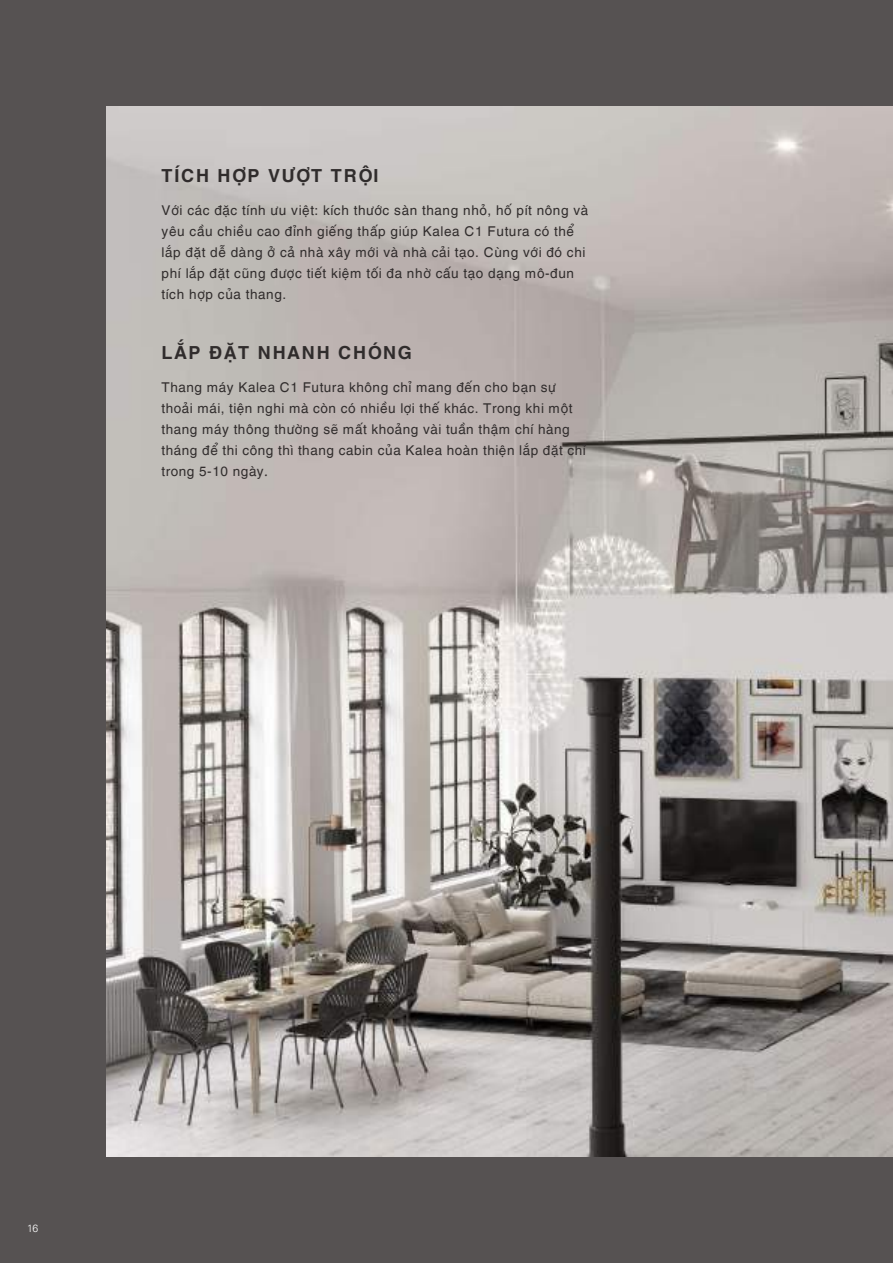
<style>
.page{position:relative;width:893px;height:1263px;background:#565252}
.page>*{position:absolute;margin:0;border:0;box-sizing:border-box;transform-origin:0 0}
.t1{font:18px "SVN Helvesbold";letter-spacing:.075em;color:#302c2c}
.t2{font:13.5px/21px "SVN Helves";letter-spacing:.015em;color:#302c2c}
.t3{font:300 10.5px "Univers LT Std";color:#fff}
.s1{font-family:"Dederon SLOT";font-weight:300}
</style>
<div class="page">
<img style="left:106px;top:106px;width:787px;height:1051px">
<h1 class="t1" style="left:162px;top:162px;width:219px">TÍCH HỢP VƯỢT TRỘI</h1>
<p class="t2" style="left:162px;top:198px;width:429px">Với các đặc tính ưu việt: kích thước sàn thang nhỏ, hố pít nông và yêu cầu chiều cao đỉnh giếng thấp giúp Kalea C1 Futura có thể lắp đặt dễ dàng ở cả nhà xây mới và nhà cải tạo. Cùng với đó chi phí lắp đặt cũng được tiết kiệm tối đa nhờ cấu tạo dạng mô-đun tích hợp của thang.</p>
<h1 class="t1" style="left:162px;top:339px;width:252px">LẮP ĐẶT NHANH CHÓNG</h1>
<p class="t2" style="left:162px;top:375px;width:426px">Thang máy Kalea C1 Futura không chỉ mang đến cho bạn sự thoải mái, tiện nghi mà còn có nhiều lợi thế khác. Trong khi một thang máy thông thường sẽ mất khoảng vài tuần thậm chí hàng tháng để thi công thì thang cabin của Kalea hoàn thiện lắp đặt chỉ trong 5-10 ngày<span class="s1">.</span></p>
<p class="t3" style="left:27px;top:1222px;width:13px">16</p>
</div>
